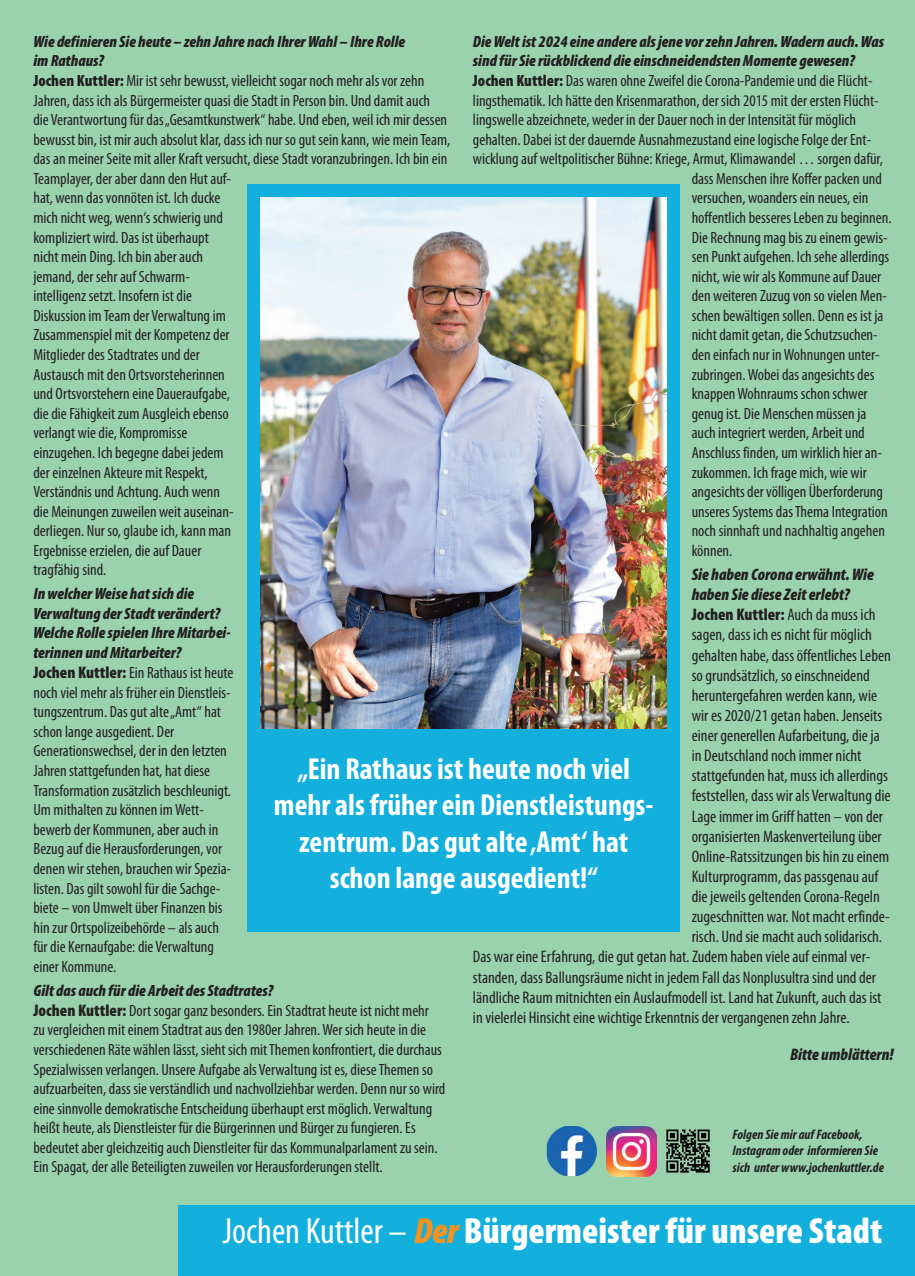
<style>
.page{position:relative;width:915px;height:1276px;background:#fff}
.page>*{position:absolute;margin:0;border:0;box-sizing:border-box;transform-origin:0 0}
.t1{font:900 condensed 36.6px "Myriad Pro";color:#fff}
.t2{font:700 condensed 30.45px/36.6px "Myriad Pro";color:#fff;text-align:center}
.t3{font:condensed 16.8px "Myriad Pro";color:#231f20}
.t4{font:italic 900 condensed 16.8px "Myriad Pro";color:#231f20}
.t5{font:900 condensed 16.8px "Myriad Pro";color:#231f20}
.t6{font:condensed 16.27px/19.6px "Myriad Pro";color:#231f20}
.t7{font:italic 900 condensed 16.27px "Myriad Pro";color:#231f20}
.t8{font:italic 700 condensed 13.73px/16.4px "Myriad Pro";color:#231f20}
.s1{font-weight:900;font-style:italic}
.s2{font-weight:900}
.s3{font-weight:900;font-size:16.8px}
.s4{font-weight:400}
.s5{font-weight:400;font-stretch:semi-condensed}
.s6{font-style:italic;color:#f7931d}
</style>
<div class="page">
<div style="left:0;top:0;width:914px;height:1276px;background:#9ad2ae"></div>
<div style="left:247px;top:185px;width:432px;height:747px;background:#13b0de"></div>
<img style="left:260px;top:198px;width:406px;height:530px">
<div style="left:178px;top:1206px;width:736px;height:70px;background:#13b0de"></div>
<img style="left:546px;top:1126px;width:50px;height:50px">
<img style="left:666px;top:1129px;width:44px;height:44px">
<img style="left:606px;top:1126px;width:50px;height:50px">
<p class="t6" style="left:33px;top:33px;width:418px"><span class="s1">Wie definieren Sie heute – zehn Jahre nach Ihrer Wahl – Ihre Rolle<br>im Rathaus?<br></span><span class="s2">Jochen Kuttler:</span> Mir ist sehr bewusst, vielleicht sogar noch mehr als vor zehn Jahren, dass ich als Bürgermeister quasi die Stadt in Person bin. Und damit auch<br>die Verantwortung für das „Gesamtkunstwerk“ habe. Und eben, weil ich mir dessen bewusst bin, ist mir auch absolut klar, dass ich nur so gut sein kann, wie mein Team, das an meiner Seite mit aller Kraft versucht, diese Stadt voranzubringen. Ich bin ein Teamplayer, der aber dann den Hut auf-<br>hat, wenn das vonnöten ist. Ich ducke<br>mich nicht weg, wenn‘s schwierig und<br>kompliziert wird. Das ist überhaupt<br>nicht mein Ding. Ich bin aber auch<br>jemand, der sehr auf Schwarm-<br>intelligenz setzt. Insofern ist die<br>Diskussion im Team der Verwaltung im<br>Zusammenspiel mit der Kompetenz der<br>Mitglieder des Stadtrates und der<br>Austausch mit den Ortsvorsteherinnen<br>und Ortsvorstehern eine Daueraufgabe,<br>die die Fähigkeit zum Ausgleich ebenso<br>verlangt wie die, Kompromisse<br>einzugehen. Ich begegne dabei jedem<br>der einzelnen Akteure mit Respekt,<br>Verständnis und Achtung. Auch wenn<br>die Meinungen zuweilen weit auseinan-<br>derliegen. Nur so, glaube ich, kann man<br>Ergebnisse erzielen, die auf Dauer<br>tragfähig sind.</p>
<p class="t6" style="left:33px;top:585px;width:201px"><span class="s1">In welcher Weise hat sich die Verwaltung der Stadt verändert?<br>Welche Rolle spielen Ihre Mitarbei&shy;terinnen und Mitarbeiter?<br></span><span class="s3">Jochen Kuttler:</span> Ein Rathaus ist heute noch viel mehr als früher ein Dienstleis&shy;tungszentrum. Das gut alte „Amt“ hat schon lange ausgedient. Der Generationswechsel, der in den letzten Jahren stattgefunden hat, hat diese Transformation zusätzlich beschleunigt.<br>Um mithalten zu können im Wett&shy;bewerb der Kommunen, aber auch in Bezug auf die Herausforderungen, vor denen wir stehen, brauchen wir Spezia&shy;listen. Das gilt sowohl für die Sachge&shy;biete – von Umwelt über Finanzen bis hin zur Ortspolizeibehörde – als auch für die Kernaufgabe: die Verwaltung einer Kommune.</p>
<p class="t6" style="left:33px;top:982px;width:413px"><span class="s1">Gilt das auch für die Arbeit des Stadtrates?<br></span><span class="s3">Jochen Kuttler:</span> Dort sogar ganz besonders. Ein Stadtrat heute ist nicht mehr<br>zu vergleichen mit einem Stadtrat aus den 1980er Jahren. Wer sich heute in die verschiedenen Räte wählen lässt, sieht sich mit Themen konfrontiert, die durchaus Spezialwissen verlangen. Unsere Aufgabe als Verwaltung ist es, diese Themen so aufzuarbeiten, dass sie verständlich und nachvollziehbar werden. Denn nur so wird eine sinnvolle demokratische Entscheidung überhaupt erst möglich. Verwaltung heißt heute, als Dienstleister für die Bürgerinnen und Bürger zu fungieren. Es bedeutet aber gleichzeitig auch Dienstleiter für das Kommunalparlament zu sein.<br>Ein Spagat, der alle Beteiligten zuweilen vor Herausforderungen stellt.</p>
<p class="t7" style="left:472px;top:36px;width:412px">Die Welt ist 2024 eine andere als jene vor zehn Jahren. Wadern auch. Was</p>
<p class="t7" style="left:472px;top:55px;width:383px">sind für Sie rückblickend die einschneidendsten Momente gewesen?</p>
<p class="t6" style="left:472px;top:72px;width:401px"><span class="s2">Jochen Kuttler:</span> Das waren ohne Zweifel die Corona-Pandemie und die Flücht-</p>
<p class="t6" style="left:472px;top:92px;width:407px">lingsthematik. Ich hätte den Krisenmarathon, der sich 2015 mit der ersten Flücht-</p>
<p class="t6" style="left:472px;top:111px;width:384px">lingswelle abzeichnete, weder in der Dauer noch in der Intensität für möglich</p>
<p class="t6" style="left:472px;top:131px;width:400px">gehalten. Dabei ist der dauernde Ausnahmezustand eine logische Folge der Ent-</p>
<p class="t6" style="left:472px;top:151px;width:411px">wicklung auf weltpolitischer Bühne: Kriege, Armut, Klimawandel … sorgen dafür,</p>
<p class="t6" style="left:691px;top:170px;width:192px">dass Menschen ihre Koffer packen und</p>
<p class="t6" style="left:691px;top:190px;width:178px">versuchen, woanders ein neues, ein</p>
<p class="t6" style="left:691px;top:209px;width:201px">hoffentlich besseres Leben zu beginnen.</p>
<p class="t6" style="left:691px;top:229px;width:197px">Die Rechnung mag bis zu einem gewis-</p>
<p class="t6" style="left:691px;top:248px;width:199px">sen Punkt aufgehen. Ich sehe allerdings</p>
<p class="t6" style="left:691px;top:268px;width:191px">nicht, wie wir als Kommune auf Dauer</p>
<p class="t6" style="left:691px;top:288px;width:197px">den weiteren Zuzug von so vielen Men-</p>
<p class="t6" style="left:691px;top:307px;width:193px">schen bewältigen sollen. Denn es ist ja</p>
<p class="t6" style="left:691px;top:327px;width:187px">nicht damit getan, die Schutzsuchen-</p>
<p class="t6" style="left:691px;top:346px;width:189px">den einfach nur in Wohnungen unter-</p>
<p class="t6" style="left:691px;top:366px;width:184px">zubringen. Wobei das angesichts des</p>
<p class="t6" style="left:691px;top:385px;width:177px">knappen Wohnraums schon schwer</p>
<p class="t6" style="left:691px;top:405px;width:176px">genug ist. Die Menschen müssen ja</p>
<p class="t6" style="left:691px;top:425px;width:174px">auch integriert werden, Arbeit und</p>
<p class="t6" style="left:691px;top:444px;width:192px">Anschluss finden, um wirklich hier an-</p>
<p class="t6" style="left:691px;top:464px;width:177px">zukommen. Ich frage mich, wie wir</p>
<p class="t6" style="left:691px;top:483px;width:193px">angesichts der völligen Überforderung</p>
<p class="t6" style="left:691px;top:503px;width:197px">unseres Systems das Thema Integration</p>
<p class="t6" style="left:691px;top:522px;width:195px">noch sinnhaft und nachhaltig angehen</p>
<p class="t6" style="left:691px;top:542px;width:42px">können.</p>
<p class="t4" style="left:691px;top:568px;width:184px">Sie haben Corona erwähnt. Wie</p>
<p class="t4" style="left:691px;top:589px;width:159px">haben Sie diese Zeit erlebt?</p>
<p class="t5" style="left:691px;top:609px;width:185px">Jochen Kuttler: <span class="s4">Auch da muss ich</span></p>
<p class="t3" style="left:691px;top:629px;width:182px">sagen, dass ich es nicht für möglich</p>
<p class="t3" style="left:691px;top:649px;width:201px">gehalten habe, dass öffentliches Leben</p>
<p class="t3" style="left:691px;top:669px;width:180px">so grundsätzlich, so einschneidend</p>
<p class="t3" style="left:691px;top:689px;width:187px">heruntergefahren werden kann, wie</p>
<p class="t3" style="left:691px;top:709px;width:192px">wir es 2020/21 getan haben. Jenseits</p>
<p class="t3" style="left:691px;top:729px;width:189px">einer generellen Aufarbeitung, die ja</p>
<p class="t3" style="left:691px;top:750px;width:171px">in Deutschland noch immer nicht</p>
<p class="t3" style="left:691px;top:770px;width:198px">stattgefunden hat, muss ich allerdings</p>
<p class="t3" style="left:691px;top:790px;width:200px">feststellen, dass wir als Verwaltung die</p>
<p class="t3" style="left:691px;top:810px;width:193px">Lage immer im Griff hatten – von der</p>
<p class="t3" style="left:691px;top:830px;width:191px">organisierten Maskenverteilung über</p>
<p class="t3" style="left:691px;top:850px;width:199px">Online-Ratssitzungen bis hin zu einem</p>
<p class="t3" style="left:691px;top:870px;width:188px">Kulturprogramm, das passgenau auf</p>
<p class="t3" style="left:691px;top:890px;width:190px">die jeweils geltenden Corona-Regeln</p>
<p class="t3" style="left:691px;top:911px;width:200px">zugeschnitten war. Not macht erfinde-</p>
<p class="t3" style="left:691px;top:931px;width:192px">risch. Und sie macht auch solidarisch.</p>
<p class="t3" style="left:472px;top:951px;width:399px">Das war eine Erfahrung, die gut getan hat. Zudem haben viele auf einmal ver-</p>
<p class="t3" style="left:472px;top:971px;width:404px">standen, dass Ballungsräume nicht in jedem Fall das Nonplusultra sind und der</p>
<p class="t3" style="left:472px;top:991px;width:410px">ländliche Raum mitnichten ein Auslaufmodell ist. Land hat Zukunft, auch das ist</p>
<p class="t3" style="left:472px;top:1011px;width:378px">in vielerlei Hinsicht eine wichtige Erkenntnis der vergangenen zehn Jahre.</p>
<p class="t2" style="left:274px;top:753px;width:381px">„Ein Rathaus ist heute noch viel mehr als früher ein Dienstleistungs&shy;zentrum. Das gut alte ‚Amt‘ hat schon lange ausgedient!“</p>
<p class="t4" style="left:789px;top:1049px;width:105px">Bitte umblättern!</p>
<p class="t8" style="left:732px;top:1127px;width:153px">Folgen Sie mir auf Facebook,<br>Instagram oder informieren Sie sich unter www.jochenkuttler.de</p>
<p class="t1" style="left:222px;top:1218px;width:661px"><span class="s4">Jochen Kuttler</span> <span class="s5">–</span> <span class="s6">Der</span> Bürgermeister für unsere Stadt</p>
</div>
